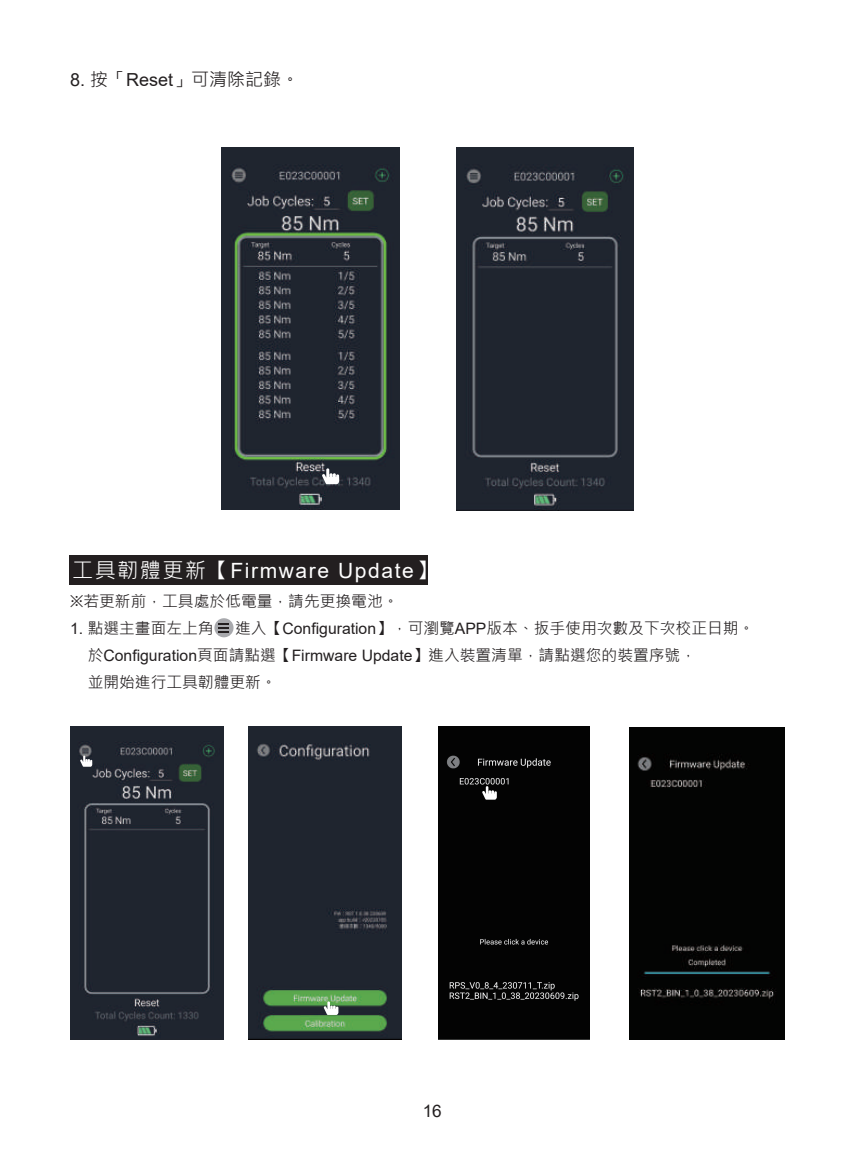
<style>
.page{position:relative;width:855px;height:1161px;background:#fff}
.page>*{position:absolute;margin:0;border:0;box-sizing:border-box;transform-origin:0 0}
.t1{font:21.15px "Arial";letter-spacing:.075em;color:#fff}
.t2{font:18px "Microsoft Jheng Hei";color:#231f20}
.t3{font:17.1px "Arial";color:#231f20}
.t4{font:15.75px "Microsoft Jheng Hei";color:#231f20}
.t5{font:15.75px "Arial";color:#231f20}
.s1{font-family:"Arial"}
.s2{font-family:"Microsoft Jheng Hei"}
</style>
<div class="page">
<div style="left:70px;top:555px;width:358px;height:29px;background:#231f20"></div>
<img style="left:249px;top:727px;width:152px;height:312px">
<img style="left:70px;top:727px;width:153px;height:312px">
<div style="left:438px;top:726px;width:152px;height:314px;background:#030303"></div>
<div style="left:629px;top:727px;width:156px;height:312px;background:#030403"></div>
<svg style="left:324px;top:1001px;width:14px;height:14px"></svg>
<svg style="left:482px;top:786px;width:15px;height:14px"></svg>
<img style="left:221px;top:147px;width:178px;height:363px">
<img style="left:456px;top:147px;width:177px;height:363px">
<svg style="left:322px;top:468px;width:17px;height:16px"></svg>
<div style="left:214px;top:618px;width:19px;height:19px;background:#a8a9ad;border-radius:50%"></div>
<svg style="left:218px;top:623px;width:11px;height:10px"></svg>
<svg style="left:80px;top:755px;width:12px;height:12px"></svg>
<p class="t2" style="left:70px;top:68px;width:231px"><span class="s1">8.</span> 按「<span class="s1">Reset</span>」可清除記錄。</p>
<h1 class="t1" style="left:72px;top:556px;width:366px"><span class="s2">工具韌體更新【</span>Firmware Update<span class="s2">】</span></h1>
<p class="t4" style="left:70px;top:591px;width:330px">※若更新前，工具處於低電量，請先更換電池。</p>
<p class="t4" style="left:70px;top:618px;width:145px"><span class="s1">1.</span> 點選主畫面左上角</p>
<p class="t4" style="left:235px;top:618px;width:520px">進入【<span class="s1">Configuration</span>】，可瀏覽<span class="s1">APP</span>版本、扳手使用次數及下次校正日期。</p>
<p class="t5" style="left:88px;top:645px;width:610px"><span class="s2">於</span>Configuration<span class="s2">頁面請點選【</span>Firmware Update<span class="s2">】進入裝置清單，請點選您的裝置序號，</span></p>
<p class="t4" style="left:88px;top:672px;width:190px">並開始進行工具韌體更新。</p>
<p class="t3" style="left:423px;top:1100px;width:21px">16</p>
</div>
